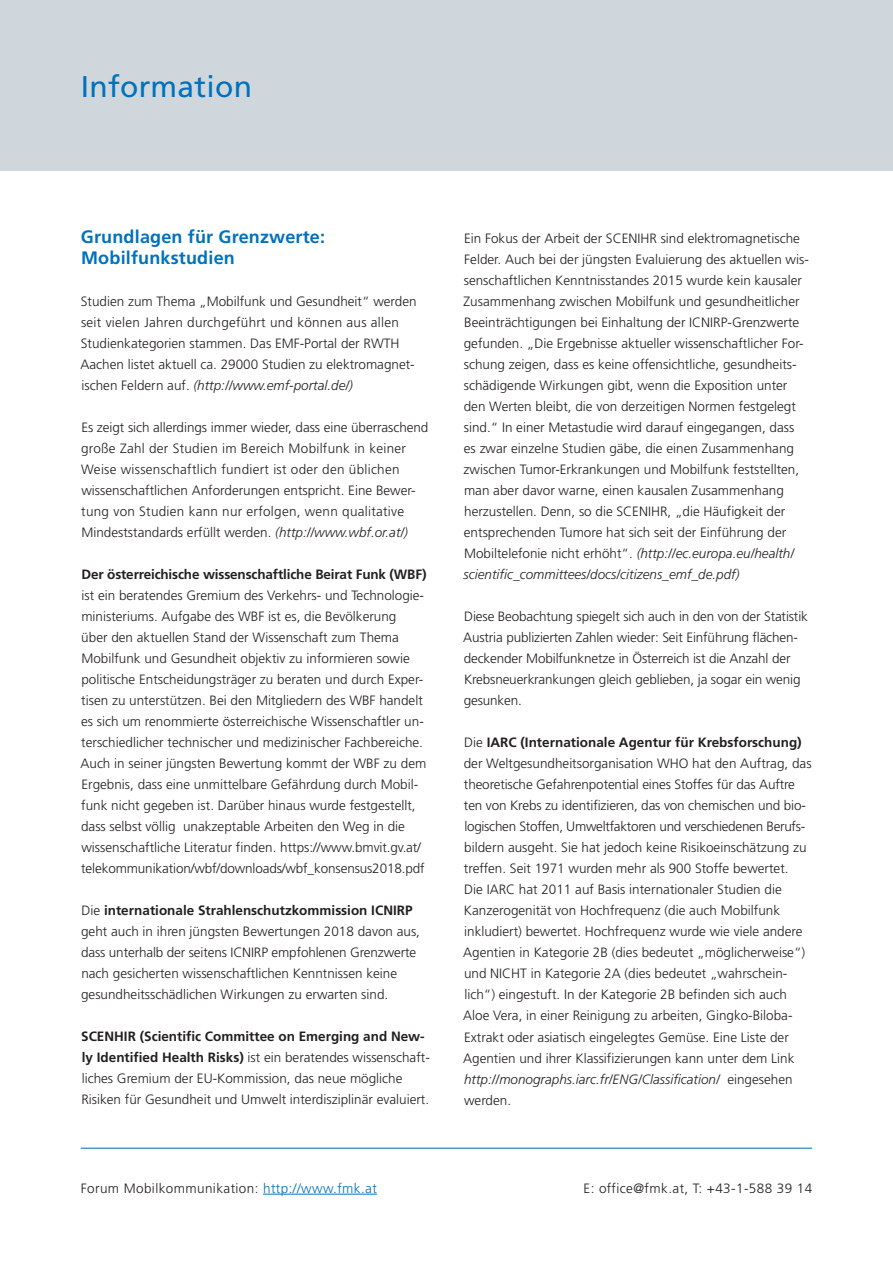
<style>
.page{position:relative;width:893px;height:1263px;background:#fff}
.page>*{position:absolute;margin:0;border:0;box-sizing:border-box;transform-origin:0 0}
.t1{font:30px "Frutiger";letter-spacing:.01em;color:#0072bc}
.t2{font:700 18px/21px "Frutiger";letter-spacing:.01em;color:#0072bc}
.t3{font:300 13.5px/21px "Frutiger";color:#231f20}
.t4{font:300 13.5px "Frutiger";letter-spacing:.03em;color:#231f20}
.t5{font:700 13.5px "Frutiger";letter-spacing:-.01em;color:#231f20}
.s1{font-style:italic}
.s2{font-weight:700}
.s3{color:#0072bc}
</style>
<div class="page">
<div style="left:0;top:0;width:893px;height:170px;background:#cfd7dc"></div>
<hr style="left:81px;top:1148px;width:731px;height:1px;background:#0072bc">
<hr style="left:263px;top:1194px;width:114px;height:1px;background:#0072bc">
<h1 class="t1" style="left:81px;top:69px;width:173px">Information</h1>
<h2 class="t2" style="left:81px;top:226px;width:246px">Grundlagen für Grenzwerte:<br>Mobilfunkstudien</h2>
<p class="t3" style="left:80px;top:291px;width:338px">Studien zum Thema „Mobilfunk und Gesundheit“ werden seit vielen Jahren durchgeführt und können aus allen Studienkategorien stammen. Das EMF-Portal der RWTH Aachen listet aktuell ca. 29000 Studien zu elektromagnet&shy;ischen Feldern auf. <span class="s1">(http://www.emf-portal.de/)</span></p>
<p class="t3" style="left:81px;top:417px;width:349px">Es zeigt sich allerdings immer wieder, dass eine überraschend große Zahl der Studien im Bereich Mobilfunk in keiner Weise wissenschaftlich fundiert ist oder den üblichen wissenschaftlichen Anforderungen entspricht. Eine Bewer&shy;tung von Studien kann nur erfolgen, wenn qualitative Mindeststandards erfüllt werden. <span class="s1">(http://www.wbf.or.at/)</span></p>
<p class="t5" style="left:81px;top:566px;width:346px">Der österreichische wissenschaftliche Beirat Funk (WBF)</p>
<p class="t3" style="left:80px;top:585px;width:347px">ist ein beratendes Gremium des Verkehrs- und Technologie&shy;ministeriums. Aufgabe des WBF ist es, die Bevölkerung<br>über den aktuellen Stand der Wissenschaft zum Thema Mobilfunk und Gesundheit objektiv zu informieren sowie politische Entscheidungsträger zu beraten und durch Exper&shy;tisen zu unterstützen. Bei den Mitgliedern des WBF handelt es sich um renommierte österreichische Wissenschaftler un&shy;terschiedlicher technischer und medizinischer Fachbereiche.<br>Auch in seiner jüngsten Bewertung kommt der WBF zu dem Ergebnis, dass eine unmittelbare Gefährdung durch Mobil&shy;funk nicht gegeben ist. Darüber hinaus wurde festgestellt, dass selbst völlig unakzeptable Arbeiten den Weg in die wissenschaftliche Literatur finden. https://www.bmvit.gv.at/ telekommunikation/wbf/downloads/wbf_konsensus2018.pdf</p>
<p class="t3" style="left:81px;top:900px;width:340px">Die <span class="s2">internationale Strahlenschutzkommission ICNIRP </span>geht auch in ihren jüngsten Bewertungen 2018 davon aus, dass unterhalb der seitens ICNIRP empfohlenen Grenzwerte nach gesicherten wissenschaftlichen Kenntnissen keine gesundheitsschädlichen Wirkungen zu erwarten sind.</p>
<p class="t3" style="left:81px;top:1026px;width:350px"><span class="s2">SCENHIR (Scientific Committee on Emerging and New&shy;ly Identified Health Risks)</span> ist ein beratendes wissenschaft&shy;liches Gremium der EU-Kommission, das neue mögliche Risiken für Gesundheit und Umwelt interdisziplinär evaluiert.</p>
<p class="t3" style="left:463px;top:228px;width:347px">Ein Fokus der Arbeit der SCENIHR sind elektromagnetische Felder. Auch bei der jüngsten Evaluierung des aktuellen wis&shy;senschaftlichen Kenntnisstandes 2015 wurde kein kausaler Zusammenhang zwischen Mobilfunk und gesundheitlicher Beeinträchtigungen bei Einhaltung der ICNIRP-Grenzwerte gefunden. „Die Ergebnisse aktueller wissenschaftlicher For&shy;schung zeigen, dass es keine offensichtliche, gesundheits&shy;schädigende Wirkungen gibt, wenn die Exposition unter den Werten bleibt, die von derzeitigen Normen festgelegt sind.“ In einer Metastudie wird darauf eingegangen, dass es zwar einzelne Studien gäbe, die einen Zusammenhang zwischen Tumor-Erkrankungen und Mobilfunk feststellten, man aber davor warne, einen kausalen Zusammenhang herzustellen. Denn, so die SCENIHR, „die Häufigkeit der entsprechenden Tumore hat sich seit der Einführung der Mobiltelefonie nicht erhöht“. <span class="s1">(http://ec.europa.eu/health/ scientific_committees/docs/citizens_emf_de.pdf)</span></p>
<p class="t3" style="left:463px;top:606px;width:346px">Diese Beobachtung spiegelt sich auch in den von der Statistik Austria publizierten Zahlen wieder: Seit Einführung flächen&shy;deckender Mobilfunknetze in Österreich ist die Anzahl der Krebsneuerkrankungen gleich geblieben, ja sogar ein wenig gesunken.</p>
<p class="t3" style="left:463px;top:732px;width:350px">Die <span class="s2">IARC (Internationale Agentur für Krebsforschung) </span>der Weltgesundheitsorganisation WHO hat den Auftrag, das theoretische Gefahrenpotential eines Stoffes für das Auftre ten von Krebs zu identifizieren, das von chemischen und bio&shy;logischen Stoffen, Umweltfaktoren und verschiedenen Berufs&shy;bildern ausgeht. Sie hat jedoch keine Risikoeinschätzung zu treffen. Seit 1971 wurden mehr als 900 Stoffe bewertet.<br>Die IARC hat 2011 auf Basis internationaler Studien die Kanzerogenität von Hochfrequenz (die auch Mobilfunk inkludiert) bewertet. Hochfrequenz wurde wie viele andere Agentien in Kategorie 2B (dies bedeutet „möglicherweise“) und NICHT in Kategorie 2A (dies bedeutet „wahrschein&shy;lich“) eingestuft. In der Kategorie 2B befinden sich auch Aloe Vera, in einer Reinigung zu arbeiten, Gingko-Biloba-Extrakt oder asiatisch eingelegtes Gemüse. Eine Liste der Agentien und ihrer Klassifizierungen kann unter dem Link <span class="s1">http://monographs.iarc.fr/ENG/Classification/</span> eingesehen werden.</p>
<p class="t4" style="left:81px;top:1180px;width:298px">Forum Mobilkommunikation: <span class="s3">http://www.fmk.at</span></p>
<p class="t4" style="left:583px;top:1180px;width:230px">E: office@fmk.at, T: +43-1-588 39 14</p>
</div>
